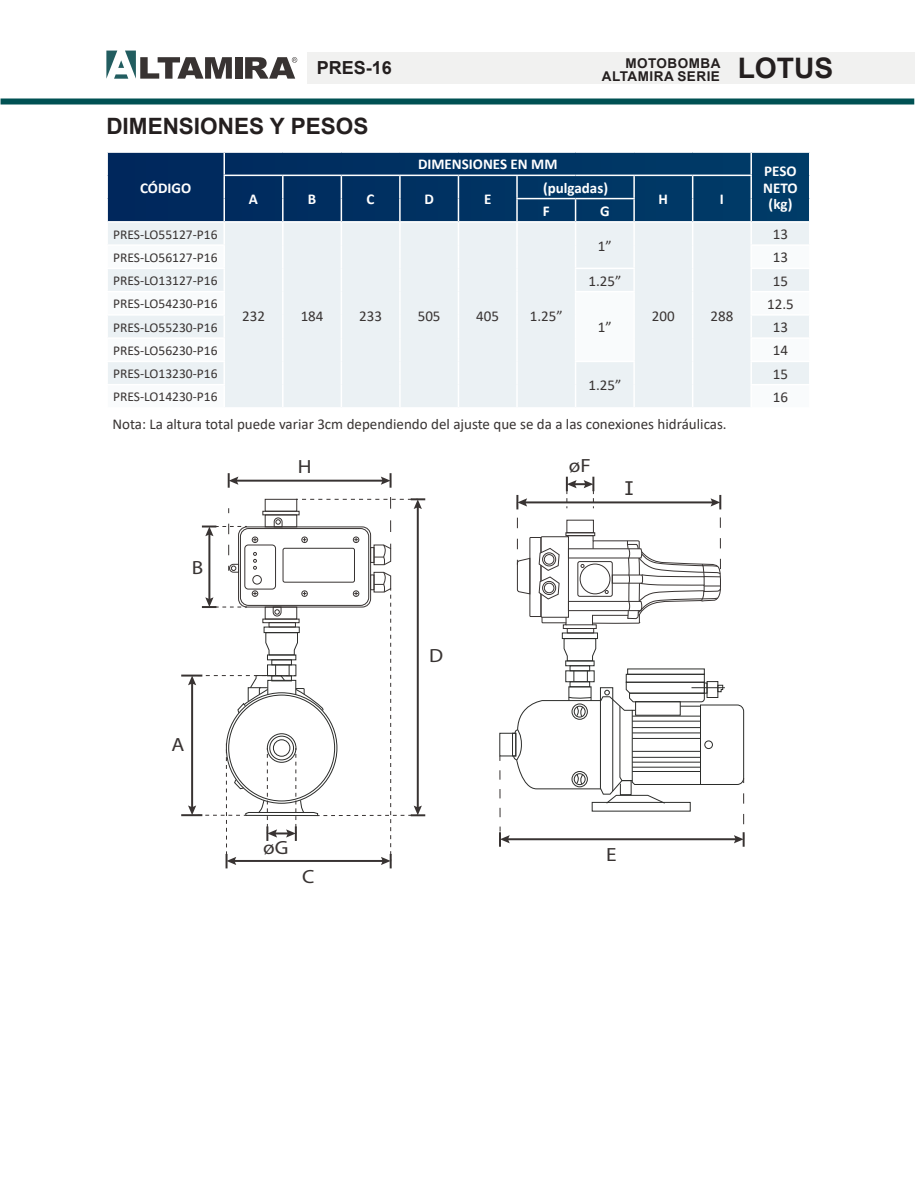
<style>
.page{position:relative;width:915px;height:1191px;background:#fff}
.page>*{position:absolute;margin:0;border:0;box-sizing:border-box;transform-origin:0 0}
.t1{font:700 28.2px "Arial";color:#241f1f}
.t2{font:700 22.5px "Arial";color:#241f1f}
.t3{font:19.2px "Myriad Pro";color:#383332;scale:1.11 1}
.t4{font:19.2px "Arialmonospacedfor SAP";color:#383332;scale:1.11 1}
.t5{font:700 18px "Arial";color:#241f1f}
.t6{font:15px "Calibri";color:#383332}
.t7{font:700 15px/16.5px "Calibri";color:#fff;text-align:center}
.t8{font:13.5px "Calibri";color:#383332}
.t9{font:700 13.5px/13.5px "Arial";letter-spacing:.035em;color:#241f1f;text-align:right}
</style>
<div class="page">
<div style="left:235px;top:57px;width:7px;height:22px;background:#383332"></div>
<svg style="left:106px;top:51px;width:126px;height:28px"></svg>
<svg style="left:245px;top:57px;width:52px;height:22px"></svg>
<div style="left:307px;top:53px;width:606px;height:31px;background:#f1f1f0"></div>
<div style="left:1px;top:98px;width:912px;height:6px;background:#005153"></div>
<svg style="left:108px;top:153px;width:700px;height:68px;background:#033463"></svg>
<div style="left:108px;top:223px;width:700px;height:22px;background:#ebf1f4"></div>
<svg style="left:108px;top:245px;width:700px;height:162px;fill:#ebf1f4"></svg>
<hr style="left:223px;top:223px;width:2px;height:21px;background:#fff">
<hr style="left:340px;top:223px;width:2px;height:22px;background:#fff">
<hr style="left:457px;top:223px;width:2px;height:22px;background:#fff">
<hr style="left:574px;top:223px;width:2px;height:22px;background:#fff">
<hr style="left:691px;top:223px;width:2px;height:22px;background:#fff">
<hr style="left:106px;top:244px;width:119px;height:2px;background:#fff">
<hr style="left:223px;top:246px;width:2px;height:22px;background:#fff">
<hr style="left:340px;top:245px;width:2px;height:23px;background:#fff">
<hr style="left:457px;top:245px;width:2px;height:23px;background:#fff">
<hr style="left:574px;top:245px;width:2px;height:23px;background:#fff">
<hr style="left:691px;top:245px;width:2px;height:23px;background:#fff">
<hr style="left:750px;top:244px;width:60px;height:2px;background:#fff">
<hr style="left:106px;top:268px;width:119px;height:1px;background:#fff">
<hr style="left:223px;top:269px;width:2px;height:22px;background:#fff">
<hr style="left:340px;top:268px;width:2px;height:24px;background:#fff">
<hr style="left:457px;top:268px;width:2px;height:24px;background:#fff">
<hr style="left:574px;top:268px;width:60px;height:1px;background:#fff">
<hr style="left:574px;top:269px;width:2px;height:22px;background:#fff">
<hr style="left:691px;top:268px;width:2px;height:24px;background:#fff">
<hr style="left:750px;top:268px;width:60px;height:1px;background:#fff">
<hr style="left:106px;top:291px;width:119px;height:1px;background:#fff">
<hr style="left:223px;top:292px;width:2px;height:22px;background:#fff">
<hr style="left:340px;top:292px;width:2px;height:23px;background:#fff">
<hr style="left:457px;top:292px;width:2px;height:23px;background:#fff">
<hr style="left:574px;top:291px;width:60px;height:1px;background:#fff">
<hr style="left:574px;top:292px;width:2px;height:23px;background:#fff">
<hr style="left:691px;top:292px;width:2px;height:23px;background:#fff">
<hr style="left:750px;top:291px;width:60px;height:1px;background:#fff">
<hr style="left:106px;top:314px;width:119px;height:2px;background:#fff">
<hr style="left:223px;top:316px;width:2px;height:21px;background:#fff">
<hr style="left:340px;top:315px;width:2px;height:23px;background:#fff">
<hr style="left:457px;top:315px;width:2px;height:23px;background:#fff">
<hr style="left:574px;top:315px;width:2px;height:23px;background:#fff">
<hr style="left:691px;top:315px;width:2px;height:23px;background:#fff">
<hr style="left:750px;top:314px;width:60px;height:2px;background:#fff">
<hr style="left:106px;top:337px;width:119px;height:2px;background:#fff">
<hr style="left:223px;top:339px;width:2px;height:22px;background:#fff">
<hr style="left:340px;top:338px;width:2px;height:23px;background:#fff">
<hr style="left:457px;top:338px;width:2px;height:23px;background:#fff">
<hr style="left:574px;top:338px;width:2px;height:23px;background:#fff">
<hr style="left:691px;top:338px;width:2px;height:23px;background:#fff">
<hr style="left:750px;top:337px;width:60px;height:2px;background:#fff">
<hr style="left:106px;top:361px;width:119px;height:1px;background:#fff">
<hr style="left:223px;top:362px;width:2px;height:22px;background:#fff">
<hr style="left:340px;top:361px;width:2px;height:24px;background:#fff">
<hr style="left:457px;top:361px;width:2px;height:24px;background:#fff">
<hr style="left:574px;top:361px;width:60px;height:1px;background:#fff">
<hr style="left:574px;top:362px;width:2px;height:23px;background:#fff">
<hr style="left:691px;top:361px;width:2px;height:24px;background:#fff">
<hr style="left:750px;top:361px;width:60px;height:1px;background:#fff">
<hr style="left:106px;top:384px;width:119px;height:1px;background:#fff">
<hr style="left:223px;top:385px;width:2px;height:22px;background:#fff">
<hr style="left:340px;top:385px;width:2px;height:22px;background:#fff">
<hr style="left:457px;top:385px;width:2px;height:22px;background:#fff">
<hr style="left:574px;top:385px;width:2px;height:22px;background:#fff">
<hr style="left:691px;top:385px;width:2px;height:22px;background:#fff">
<hr style="left:750px;top:384px;width:60px;height:1px;background:#fff">
<hr style="left:223px;top:153px;width:2px;height:22px;background:#fff">
<hr style="left:223px;top:175px;width:60px;height:1px;background:#fff">
<hr style="left:223px;top:176px;width:2px;height:23px;background:#fff">
<hr style="left:283px;top:175px;width:58px;height:1px;background:#fff">
<hr style="left:341px;top:175px;width:59px;height:1px;background:#fff">
<hr style="left:400px;top:175px;width:58px;height:1px;background:#fff">
<hr style="left:458px;top:175px;width:59px;height:1px;background:#fff">
<hr style="left:223px;top:199px;width:2px;height:22px;background:#fff">
<svg style="left:282px;top:176px;width:1px;height:231px"></svg>
<hr style="left:340px;top:176px;width:2px;height:23px;background:#fff">
<hr style="left:340px;top:199px;width:2px;height:22px;background:#fff">
<hr style="left:516px;top:198px;width:59px;height:1px;background:#fff">
<hr style="left:575px;top:198px;width:59px;height:1px;background:#fff">
<svg style="left:399px;top:176px;width:1px;height:231px"></svg>
<hr style="left:691px;top:176px;width:2px;height:23px;background:#fff">
<hr style="left:574px;top:199px;width:2px;height:22px;background:#fff">
<hr style="left:691px;top:199px;width:2px;height:22px;background:#fff">
<hr style="left:224px;top:221px;width:59px;height:2px;background:#fff">
<hr style="left:341px;top:221px;width:59px;height:2px;background:#fff">
<hr style="left:457px;top:176px;width:2px;height:23px;background:#fff">
<hr style="left:517px;top:175px;width:58px;height:1px;background:#fff">
<hr style="left:575px;top:175px;width:59px;height:1px;background:#fff">
<hr style="left:457px;top:199px;width:2px;height:22px;background:#fff">
<svg style="left:516px;top:176px;width:1px;height:231px"></svg>
<hr style="left:458px;top:221px;width:59px;height:2px;background:#fff">
<hr style="left:634px;top:175px;width:58px;height:1px;background:#fff">
<hr style="left:692px;top:175px;width:59px;height:1px;background:#fff">
<svg style="left:633px;top:176px;width:1px;height:231px"></svg>
<svg style="left:750px;top:153px;width:1px;height:254px"></svg>
<hr style="left:692px;top:221px;width:59px;height:2px;background:#fff">
<hr style="left:524px;top:501px;width:189px;height:2px;background:#383332">
<svg style="left:710px;top:495px;width:11px;height:14px"></svg>
<svg style="left:516px;top:495px;width:11px;height:14px"></svg>
<hr style="left:235px;top:479px;width:149px;height:2px;background:#383332">
<svg style="left:380px;top:473px;width:11px;height:15px"></svg>
<svg style="left:228px;top:473px;width:10px;height:15px"></svg>
<svg style="left:499px;top:517px;width:245px;height:330px"></svg>
<hr style="left:181px;top:814px;width:21px;height:2px;background:#383332">
<hr style="left:181px;top:674px;width:21px;height:2px;background:#383332">
<svg style="left:188px;top:497px;width:237px;height:371px"></svg>
<svg style="left:565px;top:477px;width:29px;height:31px"></svg>
<p class="t9" style="left:601px;top:56px;width:120px">MOTOBOMBA<br>ALTAMIRA SERIE</p>
<p class="t5" style="left:316px;top:55px;width:77px">PRES-16</p>
<h1 class="t1" style="left:737px;top:48px;width:97px">LOTUS</h1>
<h2 class="t2" style="left:106px;top:111px;width:263px">DIMENSIONES Y PESOS</h2>
<p class="t7" style="left:418px;top:156px;width:141px">DIMENSIONES EN MM</p>
<p class="t7" style="left:140px;top:179px;width:53px">CÓDIGO</p>
<p class="t8" style="left:113px;top:225px;width:106px">PRES-LO55127-P16</p>
<p class="t7" style="left:249px;top:191px;width:11px">A</p>
<p class="t7" style="left:308px;top:191px;width:10px">B</p>
<p class="t7" style="left:366px;top:191px;width:9px">C</p>
<p class="t7" style="left:424px;top:191px;width:11px">D</p>
<p class="t7" style="left:484px;top:191px;width:9px">E</p>
<p class="t7" style="left:543px;top:179px;width:66px">(pulgadas)</p>
<p class="t7" style="left:542px;top:202px;width:8px">F</p>
<p class="t7" style="left:600px;top:202px;width:11px">G</p>
<p class="t6" style="left:597px;top:235px;width:15px">1”</p>
<p class="t7" style="left:658px;top:191px;width:11px">H</p>
<p class="t7" style="left:719px;top:191px;width:6px">I</p>
<p class="t7" style="left:763px;top:163px;width:36px">PESO<br>NETO (kg)</p>
<p class="t6" style="left:772px;top:224px;width:17px">13</p>
<p class="t8" style="left:113px;top:248px;width:106px">PRES-LO56127-P16</p>
<p class="t6" style="left:772px;top:247px;width:17px">13</p>
<p class="t8" style="left:113px;top:271px;width:106px">PRES-LO13127-P16</p>
<p class="t6" style="left:588px;top:270px;width:34px">1.25”</p>
<p class="t6" style="left:772px;top:270px;width:17px">15</p>
<p class="t8" style="left:113px;top:294px;width:106px">PRES-LO54230-P16</p>
<p class="t6" style="left:597px;top:317px;width:15px">1”</p>
<p class="t6" style="left:767px;top:293px;width:28px">12.5</p>
<p class="t6" style="left:242px;top:305px;width:24px">232</p>
<p class="t6" style="left:300px;top:305px;width:24px">184</p>
<p class="t6" style="left:359px;top:305px;width:24px">233</p>
<p class="t6" style="left:417px;top:305px;width:24px">505</p>
<p class="t6" style="left:476px;top:305px;width:24px">405</p>
<p class="t6" style="left:529px;top:305px;width:34px">1.25”</p>
<p class="t6" style="left:651px;top:305px;width:24px">200</p>
<p class="t6" style="left:710px;top:305px;width:24px">288</p>
<p class="t8" style="left:113px;top:318px;width:106px">PRES-LO55230-P16</p>
<p class="t6" style="left:772px;top:317px;width:17px">13</p>
<p class="t8" style="left:113px;top:341px;width:106px">PRES-LO56230-P16</p>
<p class="t6" style="left:772px;top:340px;width:17px">14</p>
<p class="t8" style="left:113px;top:364px;width:106px">PRES-LO13230-P16</p>
<p class="t6" style="left:588px;top:375px;width:34px">1.25”</p>
<p class="t6" style="left:772px;top:363px;width:17px">15</p>
<p class="t8" style="left:113px;top:387px;width:106px">PRES-LO14230-P16</p>
<p class="t6" style="left:772px;top:386px;width:17px">16</p>
<p class="t6" style="left:112px;top:414px;width:615px">Nota: La altura total puede variar 3cm dependiendo del ajuste que se da a las conexiones hidráulicas.</p>
<p class="t3" style="left:568px;top:453px;width:21px">øF</p>
<p class="t3" style="left:297px;top:455px;width:14px">H</p>
<p class="t3" style="left:192px;top:555px;width:12px">B</p>
<p class="t3" style="left:171px;top:733px;width:13px">A</p>
<p class="t3" style="left:263px;top:835px;width:24px">øG</p>
<p class="t3" style="left:302px;top:865px;width:13px">C</p>
<p class="t3" style="left:429px;top:644px;width:14px">D</p>
<p class="t4" style="left:622px;top:477px;width:13px">I</p>
<p class="t3" style="left:606px;top:842px;width:11px">E</p>
</div>
